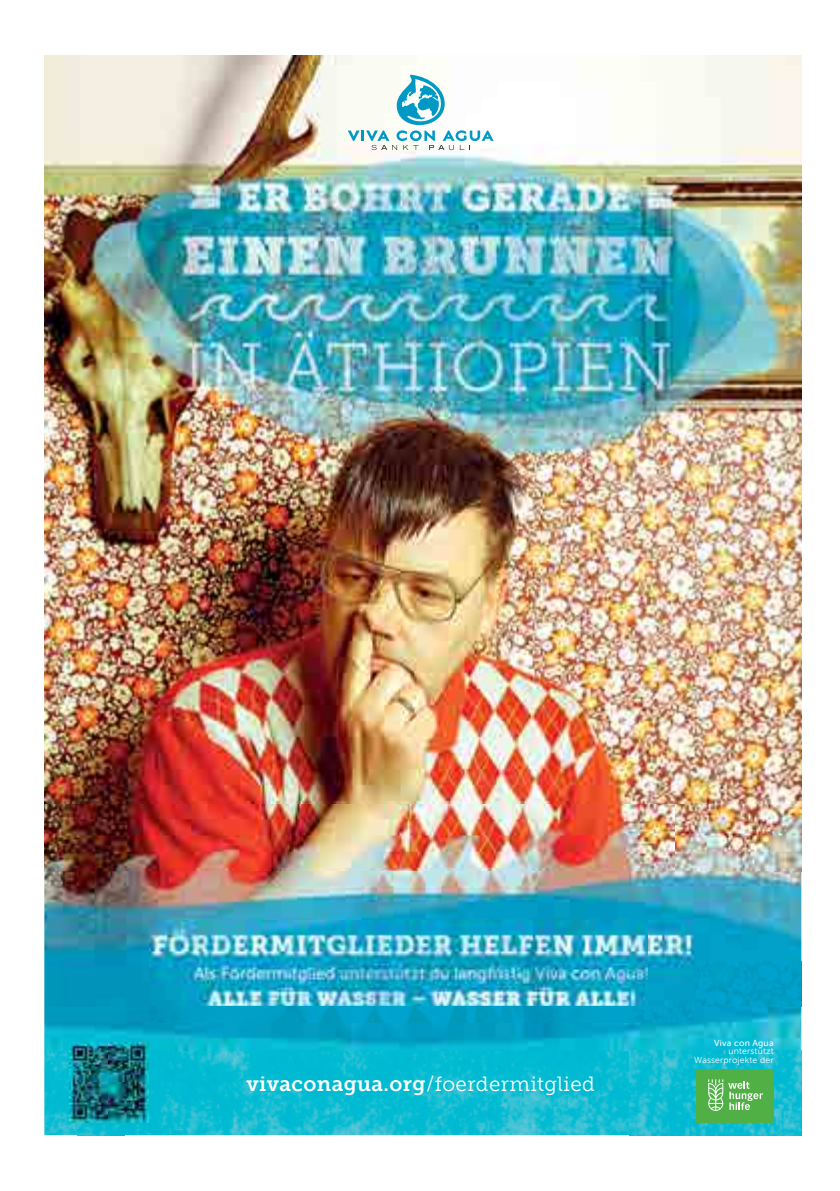
<style>
.page{position:relative;width:840px;height:1191px;background:#fff}
.page>*{position:absolute;margin:0;border:0;box-sizing:border-box;transform-origin:0 0}
.t1{font:20.6px "Museo Slab 300";letter-spacing:.02em;color:#fff}
.t2{font:8.8px/8.8px "Museo Sans 300";letter-spacing:.02em;color:#fff;text-align:right}
.t3{font:8.8px "Museo Sans 500";letter-spacing:.02em;color:#fff}
.s1{font-family:"Museo Slab 700"}
</style>
<div class="page">
<img style="left:44px;top:56px;width:756px;height:815px">
<svg style="left:347px;top:75px;width:146px;height:75px"></svg>
<img style="left:44px;top:871px;width:125px;height:136px">
<img style="left:169px;top:871px;width:459px;height:49px">
<img style="left:628px;top:871px;width:172px;height:90px">
<img style="left:693px;top:961px;width:107px;height:46px">
<img style="left:44px;top:1007px;width:756px;height:44px">
<img style="left:44px;top:1051px;width:34px;height:84px">
<img style="left:124px;top:1051px;width:676px;height:84px">
<img style="left:78px;top:1122px;width:46px;height:13px">
<img style="left:149px;top:920px;width:544px;height:102px">
<img style="left:69px;top:1042px;width:79px;height:80px">
<div style="left:695px;top:1069px;width:78px;height:53px;background:#50af45"></div>
<svg style="left:708px;top:1079px;width:54px;height:32px"></svg>
<p class="t1" style="left:246px;top:1072px;width:349px"><span class="s1">vivaconagua.org</span>/foerdermitglied</p>
<p class="t3" style="left:713px;top:1037px;width:61px">Viva con Agua</p>
<p class="t2" style="left:693px;top:1047px;width:81px">unterstützt<br>Wasserprojekte der</p>
</div>
